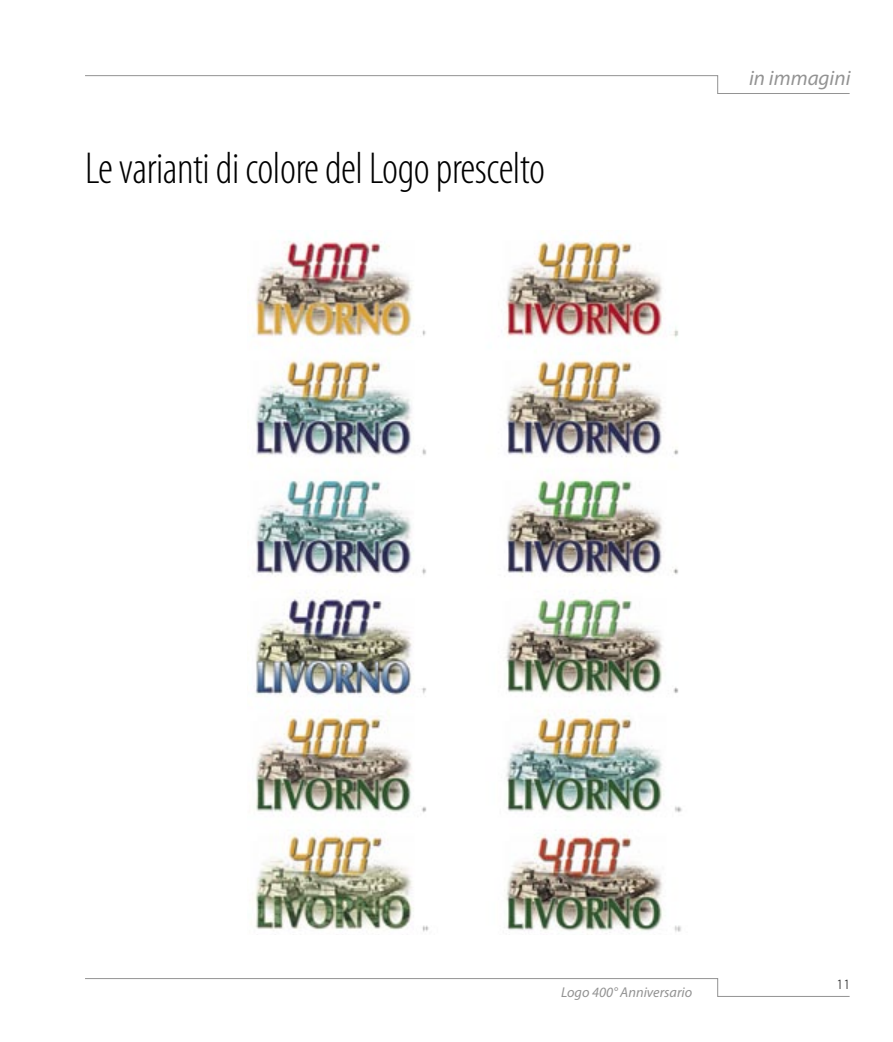
<style>
.page{position:relative;width:893px;height:1042px;background:#fff}
.page>*{position:absolute;margin:0;border:0;box-sizing:border-box;transform-origin:0 0}
.Testo_articoli{font:300 condensed 45px "Myriad Pro";letter-spacing:-.01em;color:#000}
.t1{font:italic 21px "Myriad Pro";color:#939393}
.t2{font:italic 14.25px "Myriad Pro";color:#939393}
.t3{font:300 14.25px "Myriad Pro";color:#000}
</style>
<div class="page">
<svg style="left:85px;top:75px;width:765px;height:19px"></svg>
<svg style="left:85px;top:978px;width:765px;height:19px"></svg>
<img style="left:254px;top:237px;width:428px;height:697px">
<p class="Testo_articoli" style="left:85px;top:144px;width:462px">Le varianti di colore del Logo prescelto</p>
<p class="t1" style="left:749px;top:67px;width:103px">in immagini</p>
<p class="t2" style="left:561px;top:985px;width:133px">Logo 400° Anniversario</p>
<p class="t3" style="left:836px;top:976px;width:15px">11</p>
</div>
